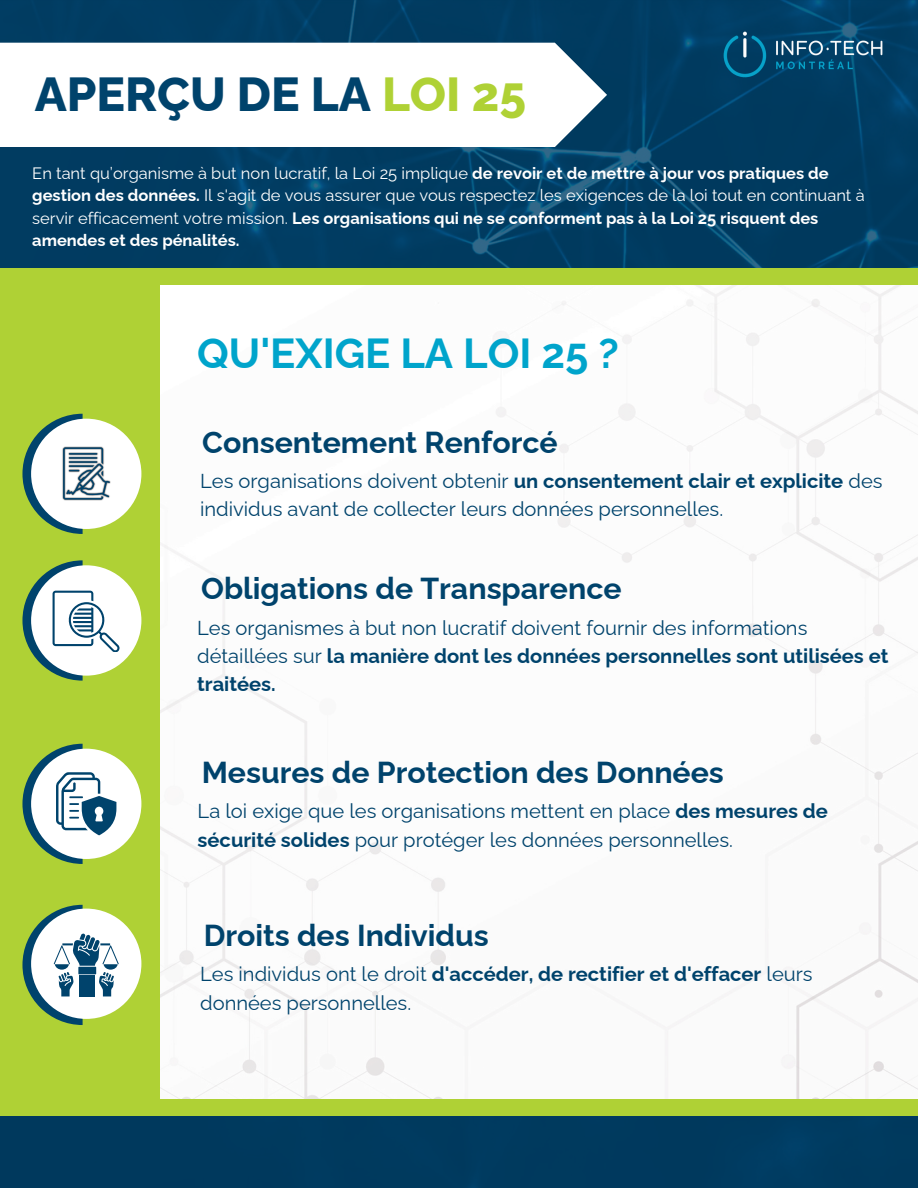
<style>
.page{position:relative;width:918px;height:1188px;background:#fff}
.page>*{position:absolute;margin:0;border:0;box-sizing:border-box;transform-origin:0 0}
.t1{font:800 47.85px "Raleway";color:#00436c}
.t2{font:700 42px "Raleway";color:#00a4cb}
.t3{font:700 30.3px "Raleway";color:#00436c}
.t4{font:20.1px/28.2px "Raleway";color:#00436c}
.t5{font:16.5px/22.5px "Raleway";color:#fff}
.s1{color:#afd135}
.s2{font-weight:700}
</style>
<div class="page">
<img style="left:0;top:0;width:918px;height:1188px">
<div style="left:160px;top:285px;width:758px;height:814px;background:#fff"></div>
<div style="left:0;top:269px;width:918px;height:16px;background:#afd135"></div>
<div style="left:0;top:1099px;width:918px;height:16px;background:#afd135"></div>
<svg style="left:0;top:43px;width:607px;height:104px"></svg>
<div style="left:0;top:285px;width:160px;height:814px;background:#afd135"></div>
<div style="left:31px;top:565px;width:110px;height:111px;background:#fff;border-radius:50%"></div>
<svg style="left:22px;top:560px;width:98px;height:121px"></svg>
<div style="left:31px;top:749px;width:110px;height:110px;background:#fff;border-radius:50%"></div>
<svg style="left:22px;top:744px;width:94px;height:120px"></svg>
<div style="left:31px;top:909px;width:110px;height:110px;background:#fff;border-radius:50%"></div>
<svg style="left:22px;top:905px;width:97px;height:120px"></svg>
<svg style="left:22px;top:414px;width:61px;height:120px"></svg>
<div style="left:31px;top:419px;width:110px;height:110px;background:#fff;border-radius:50%"></div>
<img style="left:62px;top:446px;width:49px;height:55px">
<img style="left:709px;top:17px;width:187px;height:75px">
<p class="t1" style="left:35px;top:66px;width:493px">APERÇU DE LA <span class="s1">LOI 25</span></p>
<p class="t5" style="left:32px;top:162px;width:834px">En tant qu’organisme à but non lucratif, la Loi 25 implique <span class="s2">de revoir et de mettre à jour vos pratiques de gestion des données.</span> Il s'agit de vous assurer que vous respectez les exigences de la loi tout en continuant à servir efficacement votre mission. <span class="s2">Les organisations qui ne se conforment pas à la Loi 25 risquent des amendes et des pénalités.</span></p>
<p class="t2" style="left:197px;top:329px;width:423px">QU'EXIGE LA LOI 25 ?</p>
<p class="t3" style="left:202px;top:425px;width:357px">Consentement Renforcé</p>
<p class="t4" style="left:200px;top:467px;width:684px">Les organisations doivent obtenir <span class="s2">un consentement clair et explicite</span> des individus avant de collecter leurs données personnelles.</p>
<p class="t3" style="left:201px;top:571px;width:422px">Obligations de Transparence</p>
<p class="t4" style="left:197px;top:614px;width:693px">Les organismes à but non lucratif doivent fournir des informations détaillées sur <span class="s2">la manière dont les données personnelles sont utilisées et traitées.</span></p>
<p class="t3" style="left:202px;top:754px;width:524px">Mesures de Protection des Données</p>
<p class="t4" style="left:198px;top:797px;width:632px">La loi exige que les organisations mettent en place <span class="s2">des mesures de sécurité solides</span> pour protéger les données personnelles.</p>
<p class="t3" style="left:204px;top:917px;width:287px">Droits des Individus</p>
<p class="t4" style="left:200px;top:960px;width:614px">Les individus ont le droit <span class="s2">d'accéder, de rectifier et d'effacer</span> leurs données personnelles.</p>
</div>
